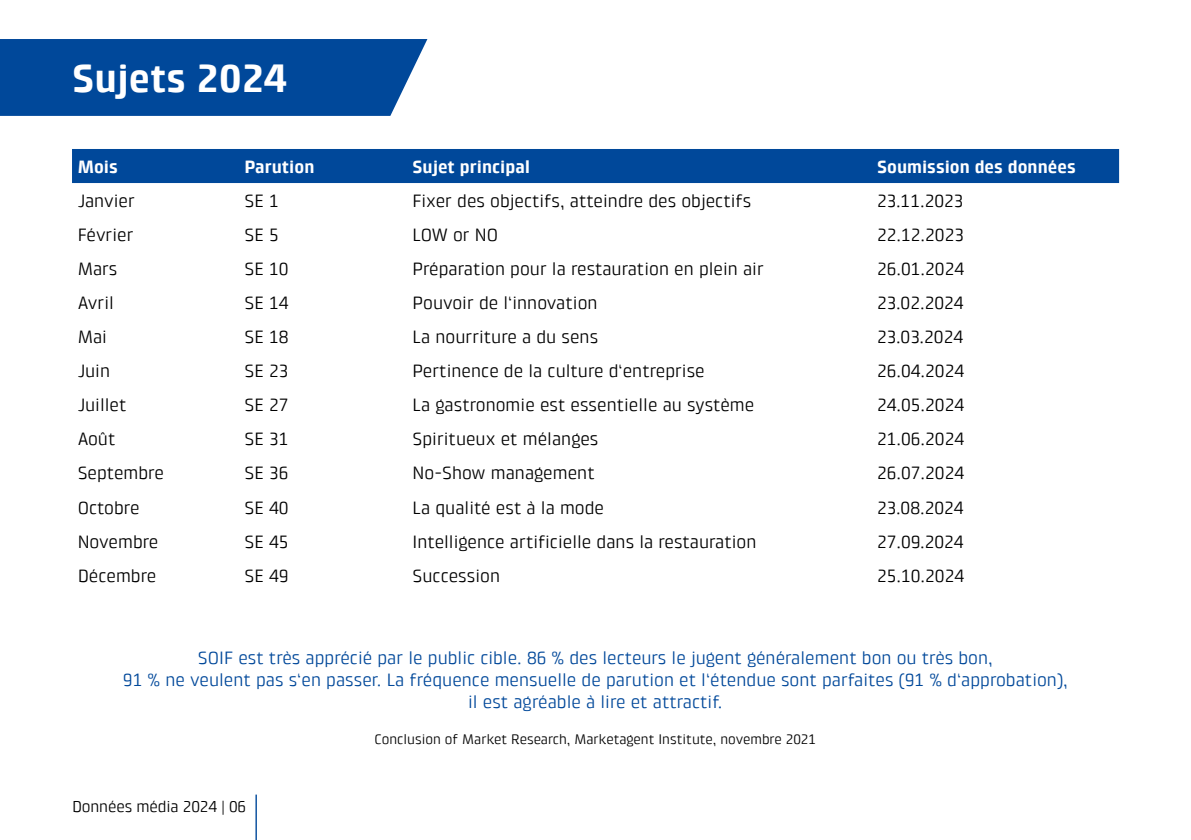
<style>
.page{position:relative;width:1191px;height:840px;background:#fff}
.page>*{position:absolute;margin:0;border:0;box-sizing:border-box;transform-origin:0 0}
.t1{font:700 40px "Klint Pro";color:#fff}
.t2{font:18px "Klint Pro";color:#000}
.t3{font:18px/22px "Klint Pro";color:#00489a;text-align:center}
.t4{font:700 18px "Klint Pro";color:#fff}
.t5{font:16px "Klint Pro";letter-spacing:-.01em;color:#000}
.t6{font:14px "Klint Pro";color:#000}
</style>
<div class="page">
<hr style="left:255px;top:794px;width:2px;height:45px;background:#00489a">
<div style="left:0;top:39px;width:427px;height:77px;background:#00489a"></div>
<div style="left:72px;top:149px;width:1047px;height:34px;background:#00489a"></div>
<h1 class="t1" style="left:72px;top:56px;width:216px">Sujets 2024</h1>
<p class="t4" style="left:78px;top:156px;width:42px">Mois</p>
<p class="t4" style="left:245px;top:156px;width:71px">Parution</p>
<p class="t4" style="left:412px;top:156px;width:119px">Sujet principal</p>
<p class="t4" style="left:877px;top:156px;width:200px">Soumission des données</p>
<p class="t2" style="left:78px;top:190px;width:59px">Janvier</p>
<p class="t2" style="left:245px;top:190px;width:36px">SE 1</p>
<p class="t2" style="left:412px;top:190px;width:340px">Fixer des objectifs, atteindre des objectifs</p>
<p class="t2" style="left:877px;top:190px;width:88px">23.11.2023</p>
<p class="t2" style="left:78px;top:224px;width:57px">Février</p>
<p class="t2" style="left:245px;top:224px;width:36px">SE 5</p>
<p class="t2" style="left:412px;top:224px;width:87px">LOW or NO</p>
<p class="t2" style="left:877px;top:224px;width:89px">22.12.2023</p>
<p class="t2" style="left:78px;top:258px;width:41px">Mars</p>
<p class="t2" style="left:245px;top:258px;width:46px">SE 10</p>
<p class="t2" style="left:412px;top:258px;width:353px">Préparation pour la restauration en plein air</p>
<p class="t2" style="left:877px;top:258px;width:89px">26.01.2024</p>
<p class="t2" style="left:78px;top:292px;width:38px">Avril</p>
<p class="t2" style="left:245px;top:292px;width:46px">SE 14</p>
<p class="t2" style="left:412px;top:292px;width:187px">Pouvoir de l‘innovation</p>
<p class="t2" style="left:877px;top:292px;width:88px">23.02.2024</p>
<p class="t2" style="left:78px;top:326px;width:31px">Mai</p>
<p class="t2" style="left:245px;top:326px;width:46px">SE 18</p>
<p class="t2" style="left:412px;top:326px;width:187px">La nourriture a du sens</p>
<p class="t2" style="left:877px;top:326px;width:88px">23.03.2024</p>
<p class="t2" style="left:78px;top:361px;width:34px">Juin</p>
<p class="t2" style="left:245px;top:361px;width:46px">SE 23</p>
<p class="t2" style="left:412px;top:361px;width:294px">Pertinence de la culture d‘entreprise</p>
<p class="t2" style="left:877px;top:361px;width:89px">26.04.2024</p>
<p class="t2" style="left:78px;top:395px;width:50px">Juillet</p>
<p class="t2" style="left:245px;top:395px;width:46px">SE 27</p>
<p class="t2" style="left:412px;top:395px;width:343px">La gastronomie est essentielle au système</p>
<p class="t2" style="left:877px;top:395px;width:89px">24.05.2024</p>
<p class="t2" style="left:78px;top:429px;width:39px">Août</p>
<p class="t2" style="left:245px;top:429px;width:46px">SE 31</p>
<p class="t2" style="left:412px;top:429px;width:187px">Spiritueux et mélanges</p>
<p class="t2" style="left:877px;top:429px;width:89px">21.06.2024</p>
<p class="t2" style="left:78px;top:463px;width:88px">Septembre</p>
<p class="t2" style="left:245px;top:463px;width:46px">SE 36</p>
<p class="t2" style="left:412px;top:463px;width:184px">No-Show management</p>
<p class="t2" style="left:877px;top:463px;width:89px">26.07.2024</p>
<p class="t2" style="left:78px;top:497px;width:63px">Octobre</p>
<p class="t2" style="left:245px;top:497px;width:46px">SE 40</p>
<p class="t2" style="left:412px;top:497px;width:193px">La qualité est à la mode</p>
<p class="t2" style="left:877px;top:497px;width:88px">23.08.2024</p>
<p class="t2" style="left:78px;top:531px;width:82px">Novembre</p>
<p class="t2" style="left:245px;top:531px;width:46px">SE 45</p>
<p class="t2" style="left:412px;top:531px;width:345px">Intelligence artificielle dans la restauration</p>
<p class="t2" style="left:877px;top:531px;width:88px">27.09.2024</p>
<p class="t2" style="left:78px;top:565px;width:80px">Décembre</p>
<p class="t2" style="left:245px;top:565px;width:46px">SE 49</p>
<p class="t2" style="left:412px;top:565px;width:89px">Succession</p>
<p class="t2" style="left:877px;top:565px;width:89px">25.10.2024</p>
<p class="t3" style="left:123px;top:646px;width:946px">SOIF est très apprécié par le public cible. 86 % des lecteurs le jugent généralement bon ou très bon,<br>91 % ne veulent pas s‘en passer. La fréquence mensuelle de parution et l‘étendue sont parfaites (91 % d‘approbation), il est agréable à lire et attractif.</p>
<p class="t6" style="left:375px;top:731px;width:443px">Conclusion of Market Research, Marketagent Institute, novembre 2021</p>
<p class="t5" style="left:72px;top:797px;width:176px">Données média 2024 | 06</p>
</div>
